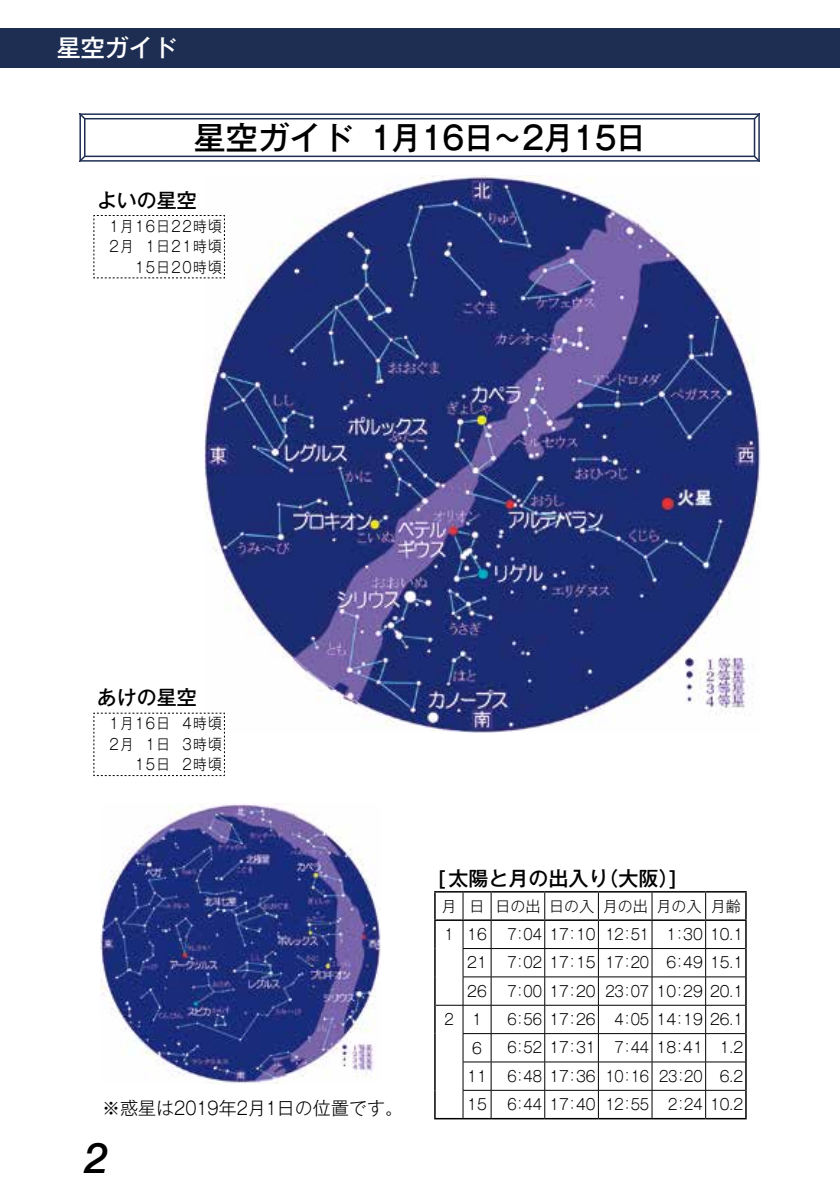
<style>
.page{position:relative;width:840px;height:1191px;background:#fff}
.page>*{position:absolute;margin:0;border:0;box-sizing:border-box;transform-origin:0 0}
.t1{font:italic 500 42px "Helvetica Neue";color:#000}
.t2{font:500 32px "Gothic MB101 Pro";color:#000}
.t3{font:500 24px "Gothic MB101 Pro";color:#fff}
.t4{font:500 20px "Gothic MB101 Pro";color:#000}
.t5{font:300 18px "Gothic MB101 Pro";color:#000}
.t6{font:300 15px "Gothic MB101 Pro";color:#000;scale:.9 1}
.t7{font:300 15px/20.6px "Gothic MB101 Pro";letter-spacing:.11em;color:#000;text-align:right;scale:.9 1}
.t8{font:300 15px/28.4px "Gothic MB101 Pro";color:#000}
.t9{font:300 15px "Gothic MB101 Pro";color:#000;scale:.95 1}
</style>
<div class="page">
<img style="left:204px;top:176px;width:556px;height:557px">
<img style="left:100px;top:803px;width:280px;height:280px">
<hr style="left:491px;top:891px;width:53px;height:1px;background:#000">
<hr style="left:544px;top:891px;width:54px;height:1px;background:#000">
<hr style="left:598px;top:891px;width:53px;height:1px;background:#000">
<hr style="left:651px;top:891px;width:54px;height:1px;background:#000">
<hr style="left:705px;top:891px;width:41px;height:1px;background:#000">
<hr style="left:744px;top:892px;width:2px;height:27px;background:#000">
<hr style="left:491px;top:919px;width:53px;height:2px;background:#000">
<hr style="left:544px;top:919px;width:54px;height:2px;background:#000">
<hr style="left:598px;top:919px;width:53px;height:2px;background:#000">
<hr style="left:651px;top:919px;width:54px;height:2px;background:#000">
<hr style="left:705px;top:919px;width:41px;height:2px;background:#000">
<hr style="left:744px;top:921px;width:2px;height:27px;background:#000">
<hr style="left:744px;top:948px;width:2px;height:29px;background:#000">
<hr style="left:744px;top:977px;width:2px;height:28px;background:#000">
<hr style="left:744px;top:1005px;width:2px;height:28px;background:#000">
<hr style="left:744px;top:1033px;width:2px;height:29px;background:#000">
<hr style="left:744px;top:1062px;width:2px;height:28px;background:#000">
<hr style="left:744px;top:1090px;width:2px;height:28px;background:#000">
<hr style="left:491px;top:1118px;width:53px;height:1px;background:#000">
<hr style="left:544px;top:1118px;width:54px;height:1px;background:#000">
<hr style="left:598px;top:1118px;width:53px;height:1px;background:#000">
<hr style="left:651px;top:1118px;width:54px;height:1px;background:#000">
<hr style="left:705px;top:1118px;width:41px;height:1px;background:#000">
<hr style="left:491px;top:948px;width:53px;height:1px;background:#000">
<hr style="left:544px;top:948px;width:54px;height:1px;background:#000">
<hr style="left:598px;top:948px;width:53px;height:1px;background:#000">
<hr style="left:651px;top:948px;width:54px;height:1px;background:#000">
<hr style="left:705px;top:948px;width:39px;height:1px;background:#000">
<hr style="left:491px;top:976px;width:53px;height:1px;background:#000">
<hr style="left:544px;top:976px;width:54px;height:1px;background:#000">
<hr style="left:598px;top:976px;width:53px;height:1px;background:#000">
<hr style="left:651px;top:976px;width:54px;height:1px;background:#000">
<hr style="left:705px;top:976px;width:39px;height:1px;background:#000">
<hr style="left:491px;top:1005px;width:53px;height:1px;background:#000">
<hr style="left:544px;top:1005px;width:54px;height:1px;background:#000">
<hr style="left:598px;top:1005px;width:53px;height:1px;background:#000">
<hr style="left:651px;top:1005px;width:54px;height:1px;background:#000">
<hr style="left:705px;top:1005px;width:39px;height:1px;background:#000">
<hr style="left:491px;top:1033px;width:53px;height:1px;background:#000">
<hr style="left:544px;top:1033px;width:54px;height:1px;background:#000">
<hr style="left:598px;top:1033px;width:53px;height:1px;background:#000">
<hr style="left:651px;top:1033px;width:54px;height:1px;background:#000">
<hr style="left:705px;top:1033px;width:39px;height:1px;background:#000">
<hr style="left:491px;top:1061px;width:53px;height:1px;background:#000">
<hr style="left:544px;top:1061px;width:54px;height:1px;background:#000">
<hr style="left:598px;top:1061px;width:53px;height:1px;background:#000">
<hr style="left:651px;top:1061px;width:54px;height:1px;background:#000">
<hr style="left:705px;top:1061px;width:39px;height:1px;background:#000">
<hr style="left:491px;top:1090px;width:53px;height:1px;background:#000">
<svg style="left:434px;top:891px;width:57px;height:228px"></svg>
<hr style="left:544px;top:1090px;width:54px;height:1px;background:#000">
<svg style="left:544px;top:892px;width:1px;height:226px"></svg>
<hr style="left:598px;top:1090px;width:53px;height:1px;background:#000">
<svg style="left:597px;top:892px;width:1px;height:226px"></svg>
<hr style="left:651px;top:1090px;width:54px;height:1px;background:#000">
<svg style="left:651px;top:892px;width:1px;height:226px"></svg>
<hr style="left:705px;top:1090px;width:39px;height:1px;background:#000">
<svg style="left:705px;top:892px;width:1px;height:226px"></svg>
<svg style="left:79px;top:113px;width:680px;height:49px"></svg>
<svg style="left:93px;top:215px;width:132px;height:63px"></svg>
<svg style="left:93px;top:712px;width:132px;height:64px"></svg>
<div style="left:0;top:28px;width:839px;height:40px;background:#1e2e53"></div>
<h3 class="t3" style="left:57px;top:28px;width:122px">星空ガイド</h3>
<h2 class="t2" style="left:194px;top:111px;width:453px">星空ガイド 1月16日～2月15日</h2>
<h3 class="t4" style="left:97px;top:183px;width:101px">よいの星空</h3>
<p class="t7" style="left:109px;top:213px;width:126px">1月16日22時頃<br>2月 1日21時頃<br>15日20時頃</p>
<h3 class="t4" style="left:97px;top:681px;width:101px">あけの星空</h3>
<p class="t7" style="left:109px;top:711px;width:126px">1月16日 4時頃<br>2月 1日 3時頃<br>15日 2時頃</p>
<p class="t5" style="left:102px;top:1093px;width:302px">※惑星は2019年2月1日の位置です。</p>
<h1 class="t1" style="left:85px;top:1121px;width:25px">2</h1>
<h3 class="t4" style="left:437px;top:861px;width:242px">[太陽と月の出入り（大阪）]</h3>
<p class="t8" style="left:441px;top:889px;width:301px">月 日 日の出日の入月の出月の入 月齢<br>1 16</p>
<p class="t6" style="left:507px;top:922px;width:263px">7：04 17：10 12：51 1：30 10.1</p>
<p class="t9" style="left:467px;top:950px;width:22px">21</p>
<p class="t6" style="left:507px;top:950px;width:263px">7：02 17：15 17：20 6：49 15.1</p>
<p class="t9" style="left:467px;top:978px;width:22px">26</p>
<p class="t6" style="left:507px;top:978px;width:263px">7：00 17：20 23：07 10：29 20.1</p>
<p class="t6" style="left:444px;top:1007px;width:43px">2 1</p>
<p class="t6" style="left:507px;top:1007px;width:99px">6：56 17：26</p>
<p class="t6" style="left:614px;top:1007px;width:144px">4：05 14：19 26.1</p>
<p class="t9" style="left:472px;top:1035px;width:12px">6</p>
<p class="t6" style="left:507px;top:1035px;width:99px">6：52 17：31</p>
<p class="t6" style="left:614px;top:1035px;width:144px">7：44 18：41 1.2</p>
<p class="t9" style="left:467px;top:1063px;width:22px">11</p>
<p class="t6" style="left:507px;top:1063px;width:263px">6：48 17：36 10：16 23：20 6.2</p>
<p class="t9" style="left:467px;top:1092px;width:22px">15</p>
<p class="t6" style="left:507px;top:1092px;width:159px">6：44 17：40 12：55</p>
<p class="t6" style="left:668px;top:1092px;width:85px">2：24 10.2</p>
</div>
